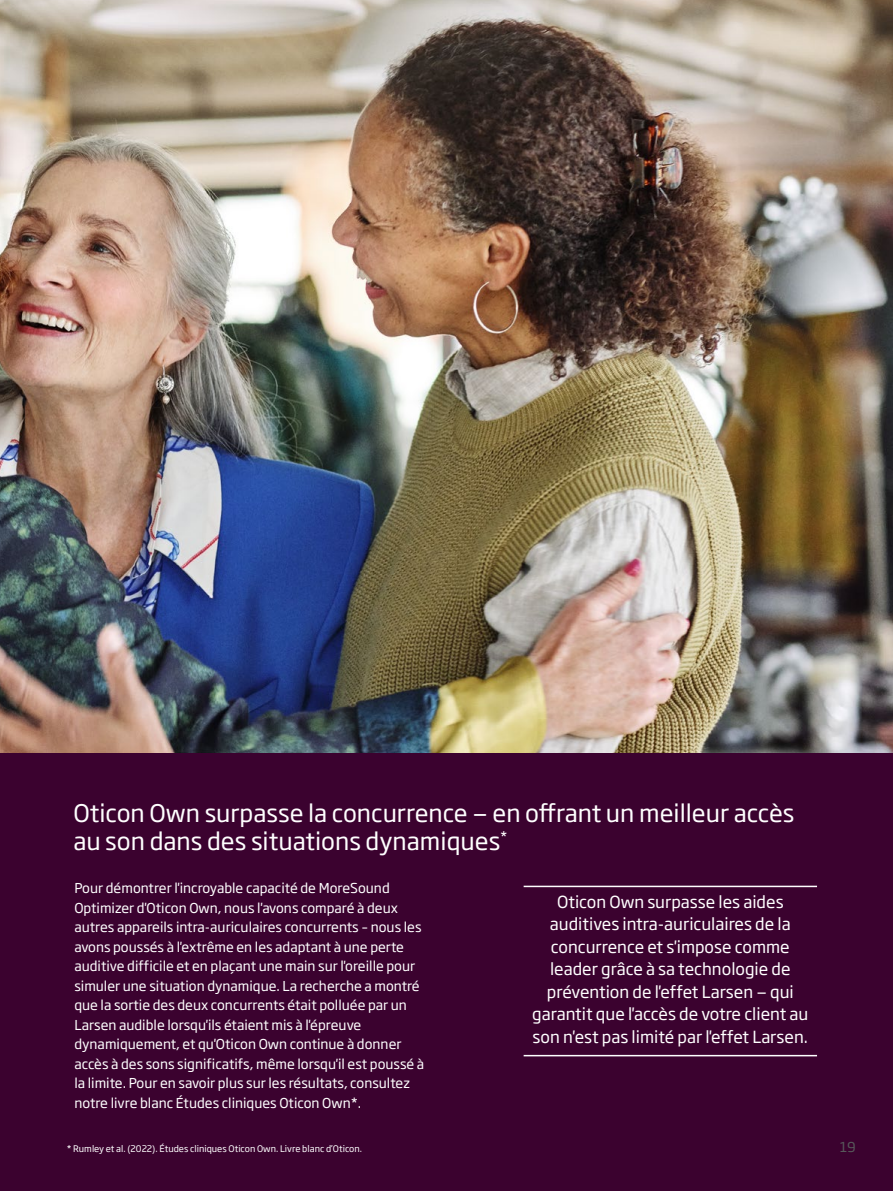
<style>
.page{position:relative;width:893px;height:1191px;background:#fff}
.page>*{position:absolute;margin:0;border:0;box-sizing:border-box;transform-origin:0 0}
.t1{font:24px/28.5px "Soho Gothic Pro";color:#fff}
.t2{font:16.5px/22.5px "Soho Gothic Pro";color:#fff;text-align:center}
.t3{font:13.5px/19.5px "Soho Gothic Pro";color:#fff}
.t4{font:13.5px "Soho Gothic Pro";color:#57585a}
.t5{font:9px "Soho Gothic Pro";color:#fff}
</style>
<div class="page">
<div style="left:0;top:753px;width:893px;height:438px;background:#3b022f"></div>
<img style="left:0;top:0;width:893px;height:753px">
<hr style="left:524px;top:885px;width:293px;height:2px;background:#fff">
<hr style="left:524px;top:1055px;width:293px;height:1px;background:#fff">
<h1 class="t1" style="left:73px;top:797px;width:723px">Oticon Own surpasse la concurrence — en offrant un meilleur accès au son dans des situations dynamiques<sup>*</sup></h1>
<p class="t3" style="left:74px;top:877px;width:351px">Pour démontrer l'incroyable capacité de MoreSound Optimizer d'Oticon Own, nous l'avons comparé à deux autres appareils intra-auriculaires concurrents – nous les avons poussés à l'extrême en les adaptant à une perte auditive difficile et en plaçant une main sur l'oreille pour simuler une situation dynamique. La recherche a montré que la sortie des deux concurrents était polluée par un Larsen audible lorsqu'ils étaient mis à l'épreuve dynamiquement, et qu'Oticon Own continue à donner accès à des sons significatifs, même lorsqu'il est poussé à la limite. Pour en savoir plus sur les résultats, consultez notre livre blanc Études cliniques Oticon Own*.</p>
<p class="t2" style="left:532px;top:889px;width:278px">Oticon Own surpasse les aides auditives intra-auriculaires de la concurrence et s'impose comme leader grâce à sa technologie de prévention de l'effet Larsen — qui garantit que l'accès de votre client au son n'est pas limité par l'effet Larsen.</p>
<p class="t5" style="left:67px;top:1141px;width:297px">* Rumley et al. (2022). Études cliniques Oticon Own. Livre blanc d’Oticon.</p>
<p class="t4" style="left:840px;top:1136px;width:18px">19</p>
</div>
